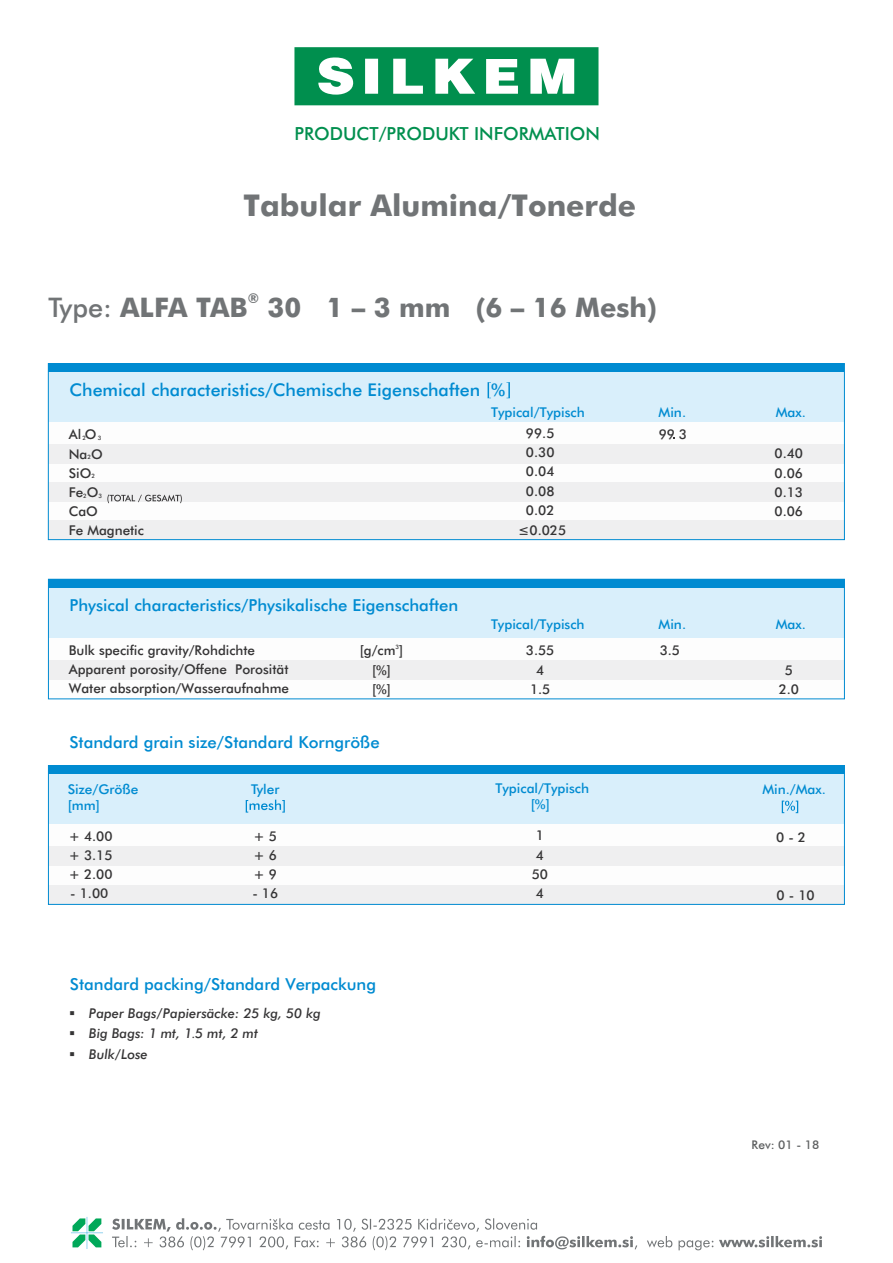
<style>
.page{position:relative;width:893px;height:1263px;background:#fff}
.page>*{position:absolute;margin:0;border:0;box-sizing:border-box;transform-origin:0 0}
.t1{font:700 30px "Futura BT";color:#717476}
.t2{font:700 27px "Futura BT";color:#717476}
.t3{font:500 18px "Futura BT";color:#008f4e}
.t4{font:500 17.55px "Futura BT";color:#008bd1}
.t5{font:500 16.5px "Futura BT";color:#008bd1}
.t6{font:500 13.5px/19.4px "Futura BT";color:#353435;text-align:center}
.t7{font:500 13.5px/16.2px "Futura BT";color:#008bd1}
.t8{font:italic 500 13.5px "Futura BT";color:#353435}
.t9{font:700 13.5px "Futura BT";color:#717476}
.t10{font:500 12px "Futura BT";color:#5e6061}
.t11{font:500 6px "Futura BT";color:#353435}
.s1{font-weight:500}
.s2{font-family:"Minion Pro";font-weight:400}
</style>
<div class="page">
<div style="left:49px;top:765px;width:795px;height:59px;background:#d9effb"></div>
<div style="left:48px;top:846px;width:796px;height:19px;background:#efeff0"></div>
<div style="left:48px;top:885px;width:796px;height:19px;background:#efeff0"></div>
<div style="left:48px;top:765px;width:796px;height:9px;background:#008bd1"></div>
<svg style="left:246px;top:800px;width:39px;height:13px"></svg>
<svg style="left:782px;top:800px;width:16px;height:13px"></svg>
<div style="left:48px;top:765px;width:797px;height:139px;border:1px solid #008bd1"></div>
<div style="left:49px;top:364px;width:795px;height:58px;background:#d9effb"></div>
<div style="left:48px;top:482px;width:796px;height:19px;background:#efeff0"></div>
<div style="left:48px;top:444px;width:796px;height:19px;background:#efeff0"></div>
<svg style="left:488px;top:382px;width:3px;height:16px"></svg>
<svg style="left:506px;top:382px;width:4px;height:16px"></svg>
<div style="left:49px;top:364px;width:795px;height:8px;background:#008bd1"></div>
<div style="left:48px;top:520px;width:796px;height:20px;background:#efeff0"></div>
<svg style="left:107px;top:495px;width:75px;height:8px"></svg>
<div style="left:48px;top:363px;width:797px;height:177px;border:1px solid #008bd1"></div>
<svg style="left:294px;top:47px;width:304px;height:58px"></svg>
<svg style="left:112px;top:1218px;width:710px;height:32px"></svg>
<svg style="left:71px;top:1217px;width:32px;height:32px"></svg>
<div style="left:49px;top:579px;width:795px;height:58px;background:#d9effb"></div>
<div style="left:48px;top:660px;width:796px;height:19px;background:#efeff0"></div>
<div style="left:48px;top:579px;width:796px;height:8px;background:#008bd1"></div>
<div style="left:48px;top:579px;width:797px;height:120px;border:1px solid #008bd1"></div>
<h3 class="t3" style="left:294px;top:126px;width:307px">PRODUCT/PRODUKT INFORMATION</h3>
<h1 class="t1" style="left:243px;top:193px;width:394px">Tabular Alumina/Tonerde</h1>
<p class="t9" style="left:248px;top:293px;width:13px">®</p>
<h2 class="t2" style="left:49px;top:296px;width:610px"><span class="s1">Type:</span> ALFA TAB 30 1 – 3 mm (6 – 16 Mesh)</h2>
<p class="t4" style="left:69px;top:382px;width:437px">Chemical characteristics/Chemische Eigenschaften %</p>
<p class="t7" style="left:491px;top:405px;width:95px">Typical/Typisch</p>
<p class="t7" style="left:659px;top:405px;width:29px">Min.</p>
<p class="t7" style="left:776px;top:405px;width:32px">Max.</p>
<p class="t6" style="left:69px;top:426px;width:29px">AlO</p>
<p class="t11" style="left:83px;top:436px;width:5px">2</p>
<p class="t11" style="left:98px;top:436px;width:5px">3</p>
<p class="t6" style="left:659px;top:426px;width:30px">99 3</p>
<p class="t6" style="left:69px;top:445px;width:36px">Na O</p>
<p class="t11" style="left:87px;top:455px;width:5px">2</p>
<p class="t6" style="left:69px;top:464px;width:24px">SiO</p>
<p class="t11" style="left:91px;top:474px;width:5px">2</p>
<p class="t6" style="left:69px;top:484px;width:31px">Fe O</p>
<p class="t11" style="left:83px;top:493px;width:5px">2</p>
<p class="t11" style="left:99px;top:493px;width:5px">3</p>
<p class="t6" style="left:69px;top:503px;width:77px;text-align:left">CaO<br>Fe Magnetic</p>
<p class="t6" style="left:518px;top:424px;width:49px">99.5<br>0.30<br>0.04<br>0.08<br>0.02 ≤0.025</p>
<p class="t6" style="left:775px;top:445px;width:30px;text-align:justify">0.40<br>0.06<br>0.13<br>0.06</p>
<p class="t5" style="left:69px;top:599px;width:390px">Physical characteristics/Physikalische Eigenschaften</p>
<p class="t6" style="left:69px;top:642px;width:222px;text-align:left">Bulk specific gravity/Rohdichte<br>Apparent porosity/Offene Porosität<br>Water absorption/Wasseraufnahme</p>
<p class="t6" style="left:526px;top:642px;width:30px">3.55<br>4<br>1.5</p>
<p class="t7" style="left:491px;top:617px;width:95px">Typical/Typisch</p>
<p class="t7" style="left:659px;top:617px;width:29px">Min.</p>
<p class="t7" style="left:776px;top:618px;width:32px">Max.</p>
<p class="t6" style="left:660px;top:642px;width:22px">3.5</p>
<p class="t6" style="left:779px;top:661px;width:22px">5<br>2.0</p>
<p class="t11" style="left:395px;top:645px;width:5px">3</p>
<p class="t6" style="left:360px;top:642px;width:45px">[g/cm ] [%]<br>[%]</p>
<p class="t5" style="left:69px;top:735px;width:312px">Standard grain size/Standard Korngröße</p>
<p class="t7" style="left:68px;top:782px;width:72px">Size/Größe [mm]</p>
<p class="t7" style="left:251px;top:782px;width:30px">Tyler</p>
<p class="t7" style="left:495px;top:781px;width:95px;text-align:center">Typical/Typisch [%]</p>
<p class="t7" style="left:762px;top:783px;width:65px">Min./Max.</p>
<p class="t6" style="left:254px;top:828px;width:25px;text-align:justify">+ 5 + 6 + 9</p>
<p class="t6" style="left:252px;top:885px;width:27px">- 16</p>
<p class="t6" style="left:532px;top:827px;width:18px">1<br>4<br>50<br>4</p>
<p class="t6" style="left:69px;top:828px;width:45px;text-align:justify">+ 4.00 + 3.15 + 2.00</p>
<p class="t6" style="left:70px;top:885px;width:40px">- 1.00</p>
<p class="t6" style="left:776px;top:829px;width:31px">0 - 2</p>
<p class="t6" style="left:776px;top:887px;width:40px">0 - 10</p>
<p class="t5" style="left:70px;top:977px;width:308px">Standard packing/Standard Verpackung</p>
<p class="t8" style="left:69px;top:1007px;width:253px">▪ Paper Bags/Papiersäcke: 25 kg, 50 kg</p>
<p class="t8" style="left:69px;top:1028px;width:190px">▪ Big Bags: 1 mt, 1<span class="s2">.</span>5 mt, 2 mt</p>
<p class="t8" style="left:69px;top:1049px;width:80px">▪ Bulk/Lose</p>
<p class="t10" style="left:752px;top:1140px;width:69px">Rev: 01 - 18</p>
</div>
